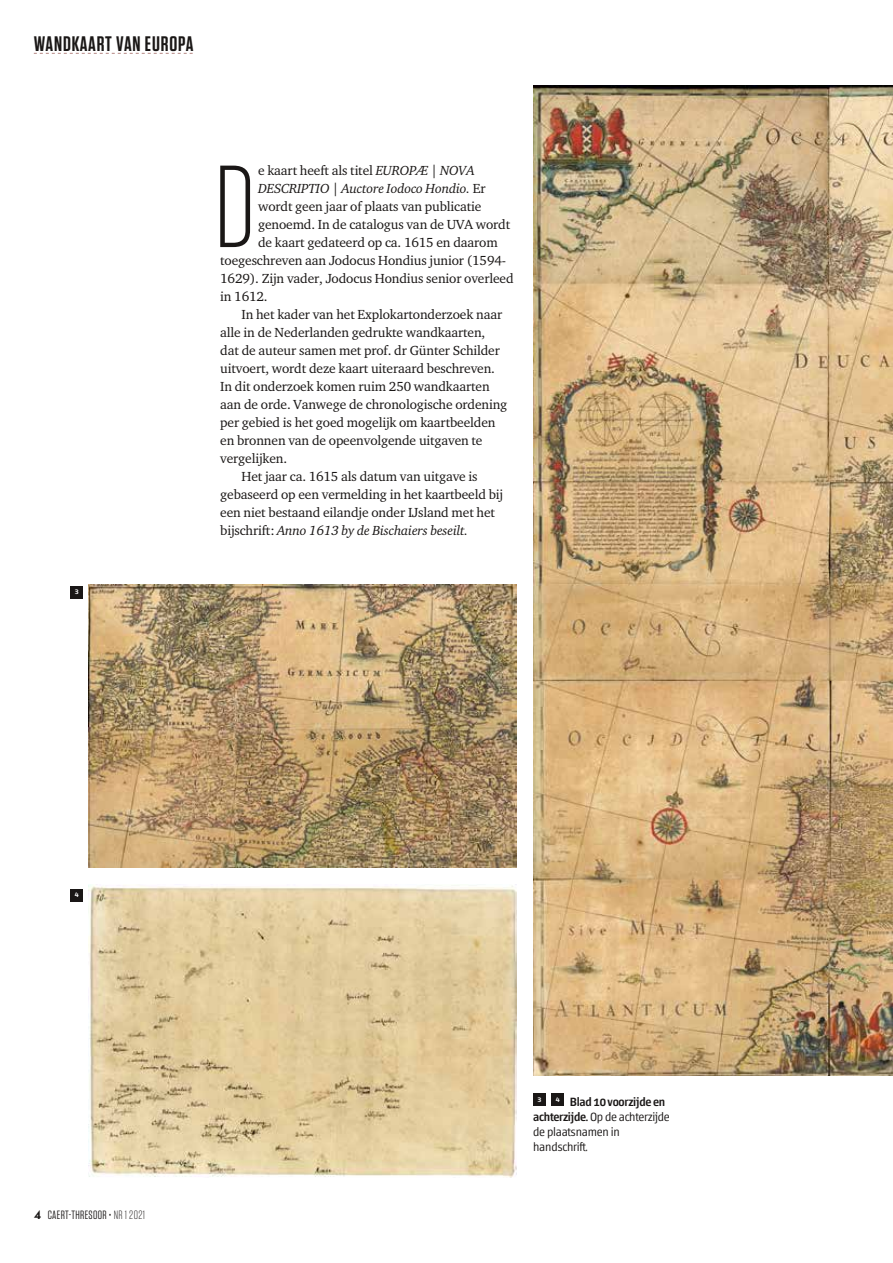
<style>
.page{position:relative;width:893px;height:1263px;background:#fff}
.page>*{position:absolute;margin:0;border:0;box-sizing:border-box;transform-origin:0 0}
.t1{font:300 116.4px "Tungsten";color:#1a1716}
.t2{font:600 21px "Tungsten";letter-spacing:.04em;color:#1a1716}
.t3{font:13.5px "Charter HFD";letter-spacing:-.01em;color:#1a1716}
.t4{font:italic 13.5px "Charter HFD";letter-spacing:-.01em;color:#1a1716}
.t5{font:300 12px/15px "Chaco";letter-spacing:-.02em;color:#1a1716}
.t6{font:12px "Tungsten";letter-spacing:.03em;color:#1a1716}
.t7{font:500 7.5px "Chaco";color:#fff}
.s1{font-style:italic}
.s2{font-style:normal}
.s3{font-family:"Radikal";font-weight:700}
.s4{font-weight:300}
.s5{font-weight:500}
</style>
<div class="page">
<svg style="left:34px;top:53px;width:159px;height:1px"></svg>
<div style="left:71px;top:889px;width:12px;height:12px;background:#1a1716"></div>
<div style="left:71px;top:586px;width:12px;height:13px;background:#1a1716"></div>
<img style="left:88px;top:585px;width:428px;height:282px">
<img style="left:88px;top:884px;width:428px;height:294px">
<img style="left:533px;top:85px;width:360px;height:991px">
<div style="left:533px;top:1093px;width:13px;height:13px;background:#1a1716"></div>
<div style="left:551px;top:1093px;width:13px;height:13px;background:#1a1716"></div>
<h2 class="t2" style="left:34px;top:32px;width:161px">WANDKAART VAN EUROPA</h2>
<p class="t7" style="left:75px;top:588px;width:5px">3</p>
<h1 class="t1" style="left:214px;top:148px;width:43px">D</h1>
<p class="t3" style="left:258px;top:162px;width:218px">e kaart heeft als titel <span class="s1">EUROPÆ | NOVA</span></p>
<p class="t4" style="left:258px;top:180px;width:229px">DESCRIPTIO | Auctore Iodoco Hondio. <span class="s2">Er</span></p>
<p class="t3" style="left:258px;top:198px;width:225px">wordt geen jaar of plaats van publicatie</p>
<p class="t3" style="left:258px;top:216px;width:254px">genoemd. In de catalogus van de UVA wordt</p>
<p class="t3" style="left:258px;top:234px;width:241px">de kaart gedateerd op ca. 1615 en daarom</p>
<p class="t3" style="left:220px;top:252px;width:287px">toegeschreven aan Jodocus Hondius junior (1594-</p>
<p class="t3" style="left:220px;top:270px;width:295px">1629). Zijn vader, Jodocus Hondius senior overleed</p>
<p class="t3" style="left:220px;top:288px;width:49px">in 1612.</p>
<p class="t3" style="left:242px;top:306px;width:262px">In het kader van het Explokartonderzoek naar</p>
<p class="t3" style="left:220px;top:324px;width:267px">alle in de Nederlanden gedrukte wandkaarten,</p>
<p class="t3" style="left:220px;top:342px;width:281px">dat de auteur samen met prof. dr Günter Schilder</p>
<p class="t3" style="left:220px;top:360px;width:276px">uitvoert, wordt deze kaart uiteraard beschreven.</p>
<p class="t3" style="left:220px;top:378px;width:271px">In dit onderzoek komen ruim 250 wandkaarten</p>
<p class="t3" style="left:220px;top:396px;width:289px">aan de orde. Vanwege de chronologische ordening</p>
<p class="t3" style="left:220px;top:414px;width:277px">per gebied is het goed mogelijk om kaartbeelden</p>
<p class="t3" style="left:220px;top:432px;width:264px">en bronnen van de opeenvolgende uitgaven te</p>
<p class="t3" style="left:220px;top:450px;width:68px">vergelijken.</p>
<p class="t3" style="left:242px;top:468px;width:238px">Het jaar ca. 1615 als datum van uitgave is</p>
<p class="t3" style="left:220px;top:486px;width:284px">gebaseerd op een vermelding in het kaartbeeld bij</p>
<p class="t3" style="left:220px;top:504px;width:276px">een niet bestaand eilandje onder IJsland met het</p>
<p class="t4" style="left:220px;top:522px;width:250px"><span class="s2">bijschrift:</span> Anno 1613 by de Bischaiers beseilt.</p>
<p class="t7" style="left:75px;top:891px;width:5px">4</p>
<p class="t6" style="left:34px;top:1209px;width:112px"><span class="s3">4</span> CAERT-THRESOOR • <span class="s4">NR 1 2021</span></p>
<p class="t5" style="left:533px;top:1095px;width:138px;text-indent:23px"><sup>4</sup> <span class="s5">Blad 10 voorzijde en achterzijde.</span> Op de achterzijde de plaatsnamen in handschrift.</p>
<p class="t7" style="left:538px;top:1095px;width:5px">3</p>
</div>
